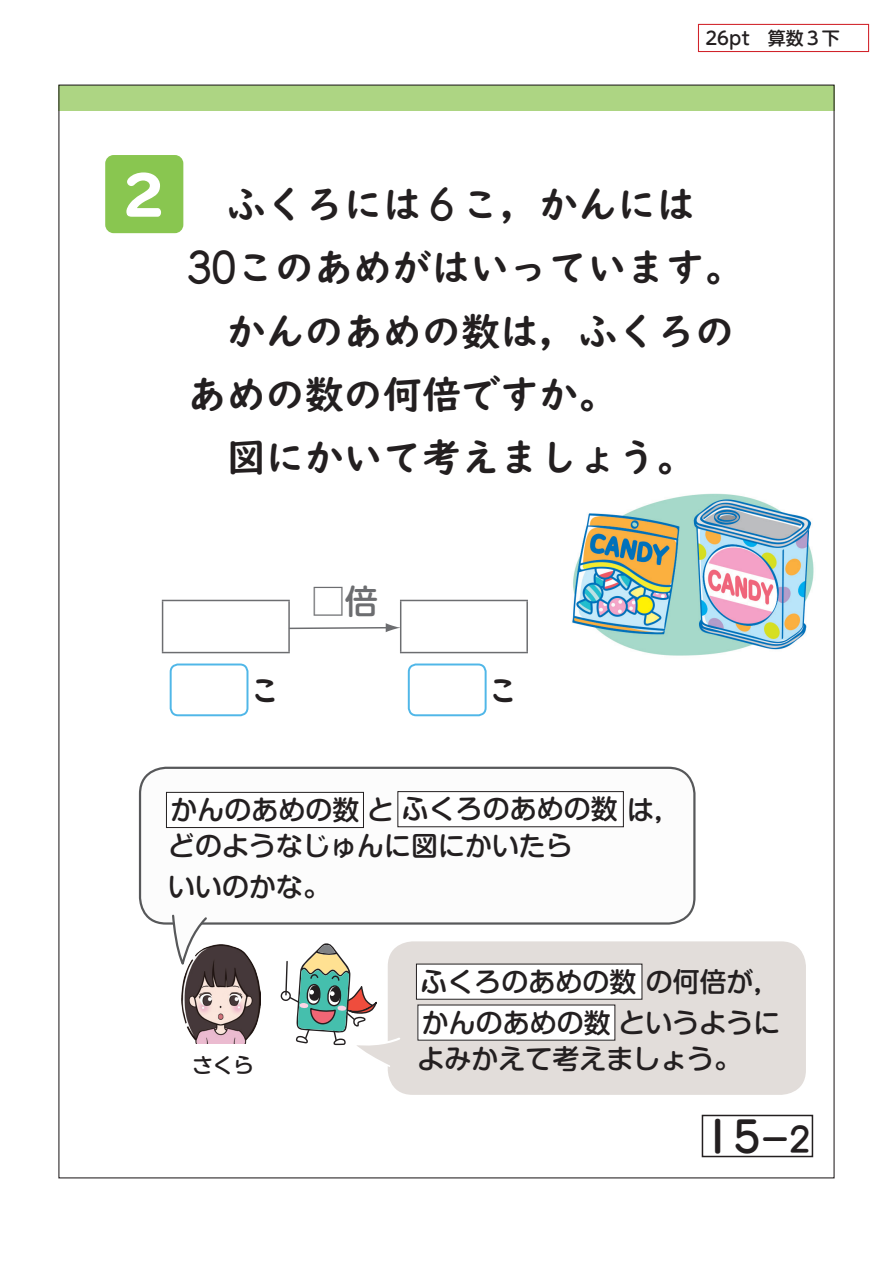
<style>
.page{position:relative;width:893px;height:1263px;background:#fff}
.page>*{position:absolute;margin:0;border:0;box-sizing:border-box;transform-origin:0 0}
.t1{font:700 39px "UD Digi Kyokasho Std";color:#231f20}
.t2{font:39px "MOG Suuji K60";color:#231f20}
.t3{font:500 33.45px "G Shin M Go Pro";color:#6c6d70}
.t4{font:700 33.45px "UD Digi Kyokasho Std";color:#231f20}
.t5{font:500 27px/36.2px "G Shin M Go Pro";color:#231f20}
.t6{font:500 20.4px "G Shin M Go Pro";color:#231f20}
.t7{font:500 18px "UD Shin M Go Pro";color:#231f20}
.s1{font-family:"K32 Font EB";font-weight:400}
.s2{font-size:31.2px}
</style>
<div class="page">
<div style="left:60px;top:85px;width:774px;height:25px;background:#add583"></div>
<img style="left:572px;top:493px;width:242px;height:163px">
<hr style="left:162px;top:600px;width:128px;height:1px;background:#6c6d70">
<hr style="left:162px;top:601px;width:1px;height:51px;background:#6c6d70">
<hr style="left:288px;top:601px;width:2px;height:51px;background:#6c6d70">
<hr style="left:400px;top:600px;width:128px;height:1px;background:#6c6d70">
<hr style="left:400px;top:601px;width:1px;height:51px;background:#6c6d70">
<hr style="left:526px;top:601px;width:2px;height:51px;background:#6c6d70">
<hr style="left:162px;top:652px;width:128px;height:1px;background:#6c6d70">
<hr style="left:400px;top:652px;width:128px;height:1px;background:#6c6d70">
<svg style="left:288px;top:623px;width:112px;height:9px"></svg>
<div style="left:170px;top:663px;width:78px;height:53px;border:2px solid #50b7e8;border-radius:7px"></div>
<div style="left:408px;top:663px;width:79px;height:53px;border:2px solid #50b7e8;border-radius:7px"></div>
<img style="left:181px;top:945px;width:80px;height:98px">
<div style="left:166px;top:792px;width:198px;height:36px;border:1px solid #231f20"></div>
<div style="left:397px;top:791px;width:227px;height:36px;border:1px solid #231f20"></div>
<div style="left:139px;top:767px;width:556px;height:158px;border:2px solid #57585a;border-radius:26px"></div>
<svg style="left:172px;top:915px;width:35px;height:50px"></svg>
<div style="left:387px;top:940px;width:420px;height:156px;background:#e2ddda;border-radius:26px"></div>
<div style="left:416px;top:964px;width:226px;height:35px;background:#fff"></div>
<div style="left:418px;top:1005px;width:197px;height:35px;background:#fff"></div>
<div style="left:385px;top:939px;width:423px;height:158px;border:2px solid #fff;border-radius:26px"></div>
<svg style="left:281px;top:943px;width:120px;height:124px"></svg>
<div style="left:105px;top:155px;width:78px;height:78px;background:#89c650;border-radius:8px"></div>
<svg style="left:126px;top:172px;width:35px;height:45px"></svg>
<div style="left:712px;top:1115px;width:11px;height:41px;border:6px solid #fff;border-radius:3px"></div>
<svg style="left:730px;top:1114px;width:34px;height:44px"></svg>
<div style="left:760px;top:1134px;width:30px;height:10px;border:6px solid #fff;border-radius:2px"></div>
<svg style="left:783px;top:1119px;width:31px;height:39px"></svg>
<div style="left:702px;top:1115px;width:111px;height:42px;border:2px solid #231f20"></div>
<div style="left:698px;top:24px;width:171px;height:28px;background:#fff;border:1px solid #d1232a"></div>
<p class="t7" style="left:705px;top:24px;width:136px">26pt　算数３下</p>
<h1 class="t1" style="left:227px;top:174px;width:470px">ふくろには <span class="s1">6</span> こ，かんには</h1>
<h1 class="t1" style="left:188px;top:238px;width:558px"><span class="s1">30</span>このあめがはいっています。</h1>
<h1 class="t1" style="left:227px;top:301px;width:509px">かんのあめの数は，ふくろの</h1>
<h1 class="t1" style="left:188px;top:364px;width:431px">あめの数の何倍ですか。</h1>
<h1 class="t1" style="left:227px;top:427px;width:470px">図にかいて考えましょう。</h1>
<p class="t3" style="left:311px;top:574px;width:68px">□倍</p>
<p class="t4" style="left:248px;top:664px;width:35px">こ</p>
<p class="t4" style="left:487px;top:664px;width:35px">こ</p>
<p class="t5" style="left:168px;top:788px;width:514px">かんのあめの数とふくろのあめの数は，どのようなじゅんに図にかいたら</p>
<p class="t5" style="left:168px;top:865px;width:163px">いいのかな。</p>
<p class="t6" style="left:192px;top:1048px;width:63px">さくら</p>
<p class="t5" style="left:420px;top:958px;width:362px;line-height:41px">ふくろのあめの数の何倍が，かんのあめの数というように</p>
<p class="t5" style="left:417px;top:1038px;width:325px">よみかえて考えましょう。</p>
<h1 class="t2" style="left:703px;top:1114px;width:110px">15<span class="s2">-2</span></h1>
</div>
